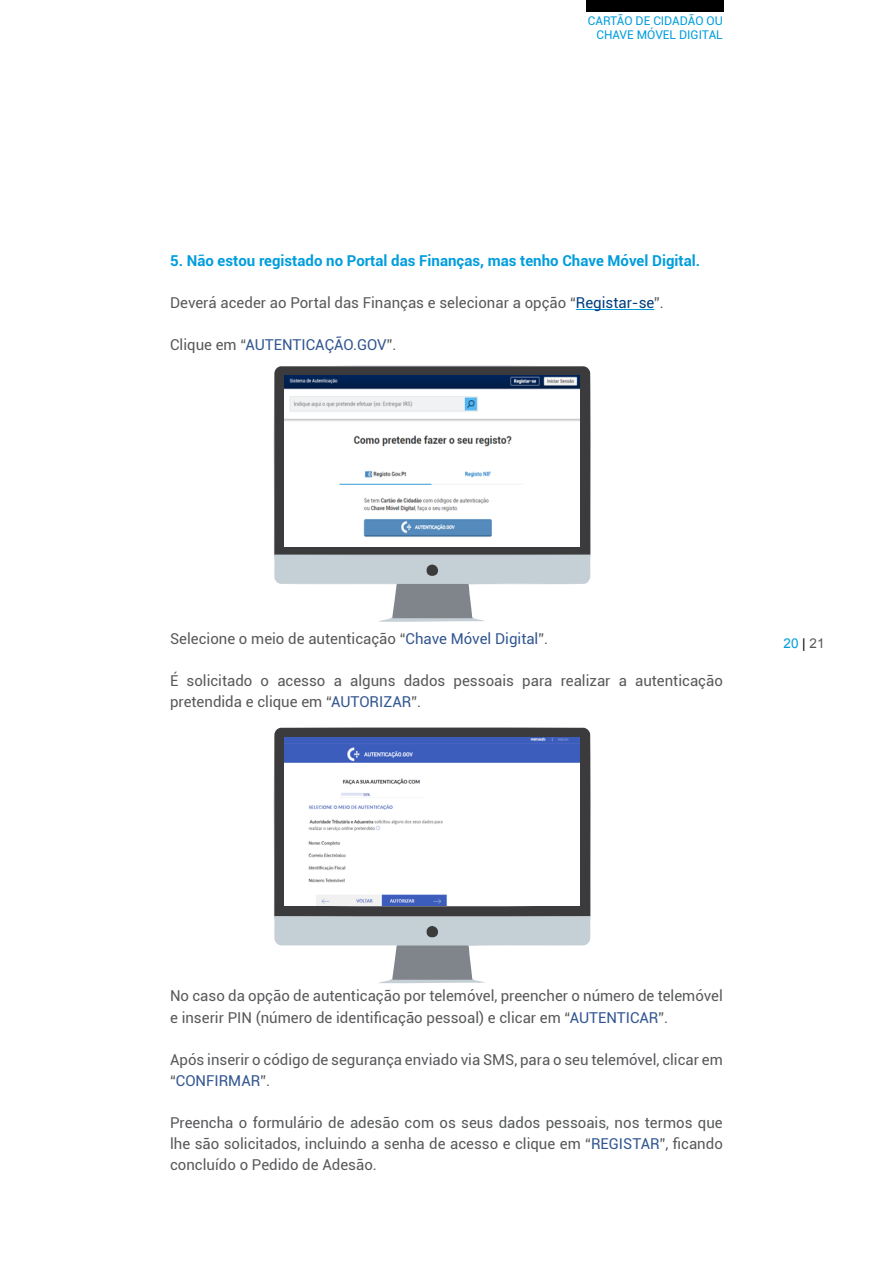
<style>
.page{position:relative;width:893px;height:1263px;background:#fff}
.page>*{position:absolute;margin:0;border:0;box-sizing:border-box;transform-origin:0 0}
.t1{font:15px/21px "Roboto";color:#58595b}
.t2{font:700 15px "Roboto";color:#009ddc}
.t3{font:15px "Roboto";color:#325691}
.t4{font:13.5px "Arial";color:#009ddc}
.t5{font:12px/14.4px "Roboto";color:#009ddc;text-align:right}
.s1{color:#003e7e}
.s2{color:#58595b}
.s3{color:#325691}
.s4{color:#000}
</style>
<div class="page">
<hr style="left:576px;top:309px;width:78px;height:1px;background:#009ddc">
<svg style="left:274px;top:366px;width:316px;height:189px;background:#4b4d50"></svg>
<svg style="left:339px;top:365px;width:186px;height:1px"></svg>
<svg style="left:274px;top:555px;width:317px;height:67px"></svg>
<img style="left:285px;top:376px;width:294px;height:170px">
<svg style="left:274px;top:728px;width:316px;height:188px;background:#434346"></svg>
<svg style="left:281px;top:727px;width:303px;height:1px"></svg>
<svg style="left:285px;top:906px;width:294px;height:1px"></svg>
<svg style="left:274px;top:916px;width:317px;height:67px"></svg>
<img style="left:285px;top:737px;width:294px;height:169px">
<div style="left:586px;top:0;width:138px;height:11px;background:#000"></div>
<p class="t5" style="left:588px;top:13px;width:137px">CARTÃO DE CIDADÃO OU<br>CHAVE MÓVEL DIGITAL</p>
<p class="t2" style="left:170px;top:250px;width:532px">5. Não estou registado no Portal das Finanças, mas tenho Chave Móvel Digital.</p>
<p class="t1" style="left:170px;top:292px;width:495px">Deverá aceder ao Portal das Finanças e selecionar a opção “<span class="s1">Registar-se</span>”.</p>
<p class="t3" style="left:170px;top:335px;width:228px"><span class="s2">Clique em “</span>AUTENTICAÇÃO.GOV<span class="s2">”.</span></p>
<p class="t1" style="left:170px;top:628px;width:379px">Selecione o meio de autenticação “<span class="s3">Chave Móvel Digital</span>”.</p>
<p class="t1" style="left:170px;top:670px;width:554px">É solicitado o acesso a alguns dados pessoais para realizar a autenticação pretendida e clique em “<span class="s3">AUTORIZAR</span>”.</p>
<p class="t4" style="left:783px;top:634px;width:43px">20 <span class="s4">|</span> <span class="s2">21</span></p>
<p class="t1" style="left:170px;top:985px;width:554px">No caso da opção de autenticação por telemóvel, preencher o número de telemóvel e inserir PIN (número de identificação pessoal) e clicar em “<span class="s3">AUTENTICAR</span>”.</p>
<p class="t1" style="left:170px;top:1048px;width:554px">Após inserir o código de segurança enviado via SMS, para o seu telemóvel, clicar em “<span class="s3">CONFIRMAR</span>”.</p>
<p class="t1" style="left:170px;top:1111px;width:554px;text-align:justify">Preencha o formulário de adesão com os seus dados pessoais, nos termos que lhe são solicitados, incluindo a senha de acesso e clique em “<span class="s3">REGISTAR</span>”, ficando concluído o Pedido de Adesão.</p>
</div>
